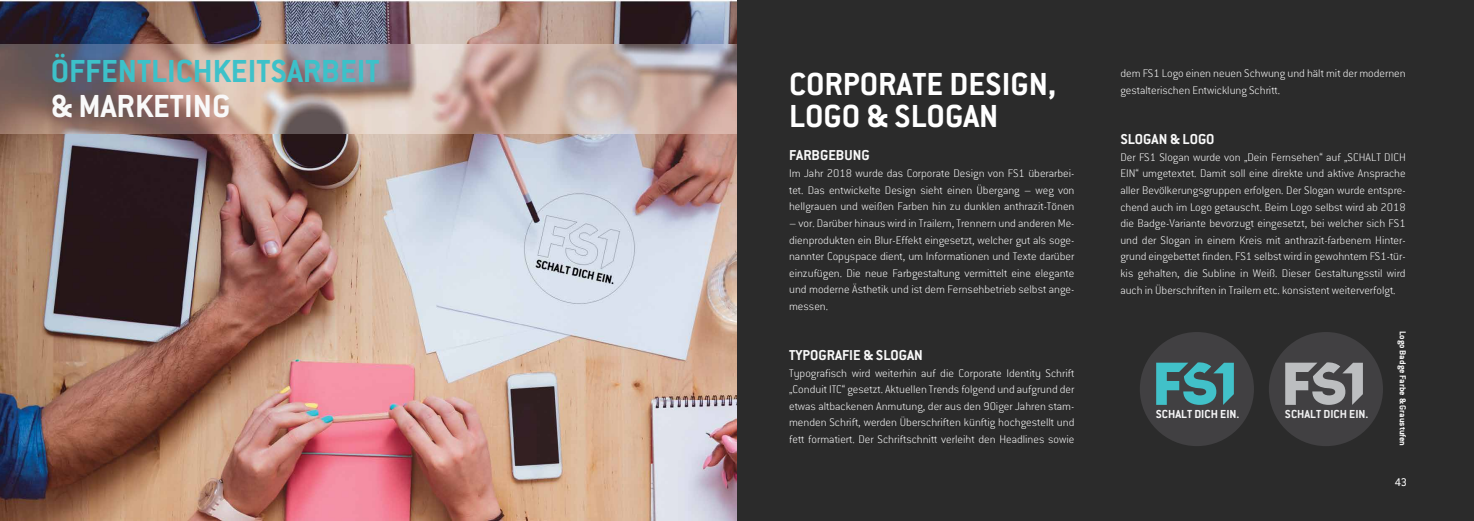
<style>
.page{position:relative;width:1474px;height:521px;background:#fff}
.page>*{position:absolute;margin:0;border:0;box-sizing:border-box;transform-origin:0 0}
.t1{font:700 35px/32.4px "Conduit ITC";color:#fff}
.t2{font:700 35px "Conduit ITC";color:#3dc1c9}
.t3{font:700 35px "Conduit ITC";color:#f9f9f9}
.t4{font:700 15.75px "Conduit ITC";color:#f9f9f9}
.t5{font:700 12.78px "Conduit ITC";color:#f7f7f8}
.t6{font:700 12.78px "Conduit ITC";color:#f1f1f2}
.t7{font:200 12.25px/16.6px "Conduit ITC";color:#f9f9f9;text-align:justify}
.t8{font:12.25px "Conduit ITC";color:#fff}
.t9{font:700 9.62px "Conduit ITC";color:#f9f9f9}
</style>
<div class="page">
<div style="left:0;top:0;width:1473px;height:521px;background:#2b2b2b"></div>
<div style="left:1268px;top:332px;width:114px;height:114px;background:#414042;border-radius:50%"></div>
<svg style="left:1285px;top:362px;width:77px;height:43px"></svg>
<div style="left:1139px;top:332px;width:114px;height:114px;background:#414042;border-radius:50%"></div>
<svg style="left:1156px;top:362px;width:77px;height:43px"></svg>
<img style="left:0;top:0;width:737px;height:521px">
<svg style="left:0;top:45px;width:736px;height:89px;background:#ae9691"></svg>
<h1 class="t2" style="left:51px;top:50px;width:330px">ÖFFENTLICHKEITSARBEIT</h1>
<h1 class="t3" style="left:51px;top:85px;width:181px">&amp; MARKETING</h1>
<h1 class="t1" style="left:789px;top:67px;width:269px">CORPORATE DESIGN,<br>LOGO &amp; SLOGAN</h1>
<p class="t4" style="left:789px;top:146px;width:82px">FARBGEBUNG</p>
<p class="t7" style="left:789px;top:165px;width:287px">Im Jahr 2018 wurde das Corporate Design von FS1 überarbei&shy;tet. Das entwickelte Design sieht einen Übergang – weg von hellgrauen und weißen Farben hin zu dunklen anthrazit-Tönen</p>
<p class="t7" style="left:789px;top:214px;width:287px">– vor. Darüber hinaus wird in Trailern, Trennern und anderen Me&shy;dienprodukten ein Blur-Effekt eingesetzt, welcher gut als soge&shy;nannter Copyspace dient, um Informationen und Texte darüber einzufügen. Die neue Farbgestaltung vermittelt eine elegante und moderne Ästhetik und ist dem Fernsehbetrieb selbst ange&shy;messen.</p>
<p class="t4" style="left:789px;top:345px;width:135px">TYPOGRAFIE &amp; SLOGAN</p>
<p class="t7" style="left:789px;top:364px;width:287px">Typografisch wird weiterhin auf die Corporate Identity Schrift „Conduit ITC“ gesetzt. Aktuellen Trends folgend und aufgrund der etwas altbackenen Anmutung, der aus den 90iger Jahren stam&shy;menden Schrift, werden Überschriften künftig hochgestellt und fett formatiert. Der Schriftschnitt verleiht den Headlines sowie</p>
<p class="t7" style="left:1120px;top:65px;width:287px">dem FS1 Logo einen neuen Schwung und hält mit der modernen gestalterischen Entwicklung Schritt.</p>
<p class="t4" style="left:1120px;top:130px;width:96px">SLOGAN &amp; LOGO</p>
<p class="t7" style="left:1120px;top:148px;width:287px">Der FS1 Slogan wurde von „Dein Fernsehen“ auf „SCHALT DICH EIN“ umgetextet. Damit soll eine direkte und aktive Ansprache aller Bevölkerungsgruppen erfolgen. Der Slogan wurde entspre&shy;chend auch im Logo getauscht. Beim Logo selbst wird ab 2018 die Badge-Variante bevorzugt eingesetzt, bei welcher sich FS1 und der Slogan in einem Kreis mit anthrazit-farbenem Hinter&shy;grund eingebettet finden. FS1 selbst wird in gewohntem FS1-tür&shy;kis gehalten, die Subline in Weiß. Dieser Gestaltungsstil wird auch in Überschriften in Trailern etc. konsistent weiterverfolgt.</p>
<p class="t5" style="left:1155px;top:406px;width:85px">SCHALT DICH EIN.</p>
<p class="t6" style="left:1284px;top:406px;width:85px">SCHALT DICH EIN.</p>
<p class="t9" style="left:1408px;top:331px;width:117px;rotate:90deg">Logo Badge Farbe &amp; Graustufen</p>
<p class="t8" style="left:1394px;top:474px;width:14px">43</p>
</div>
